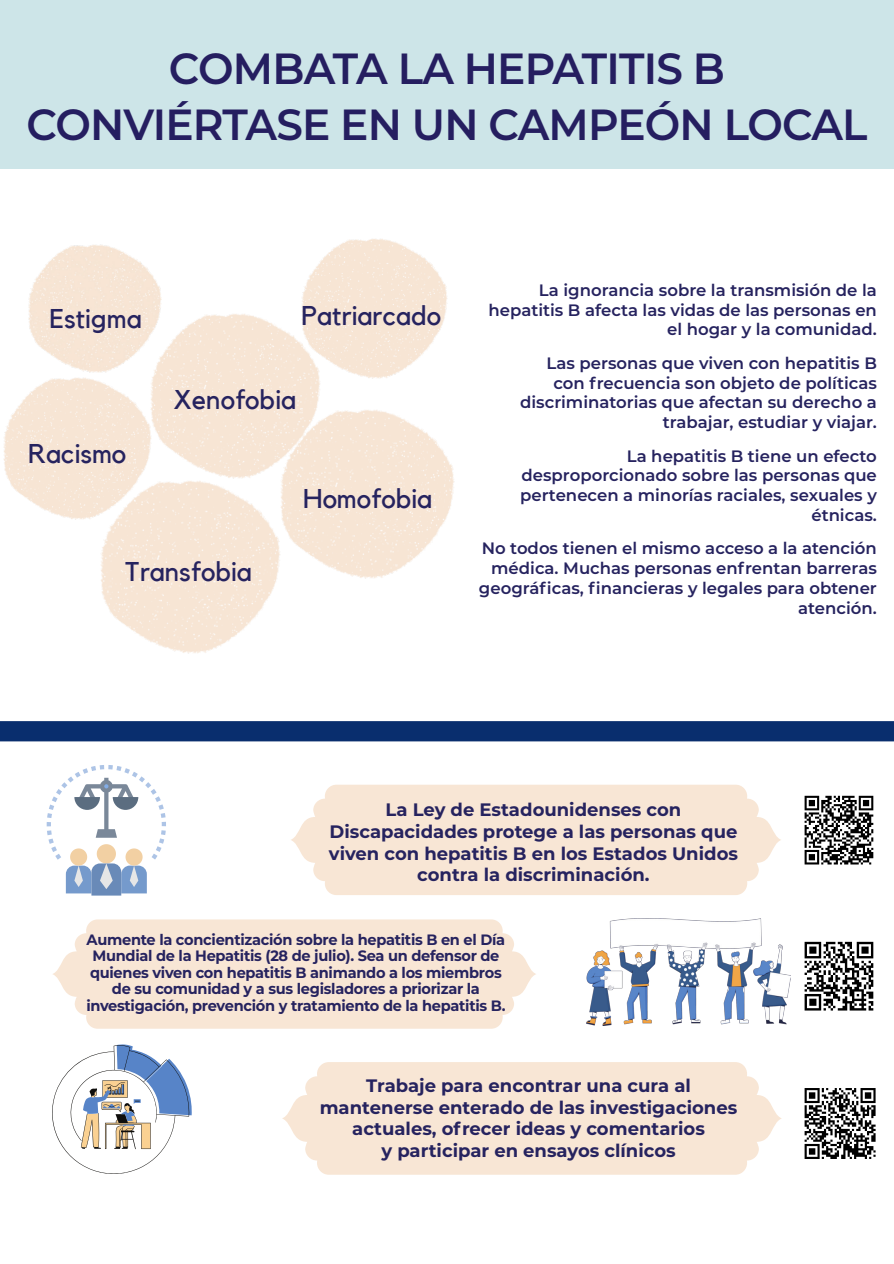
<style>
.page{position:relative;width:894px;height:1264px;background:#fff}
.page>*{position:absolute;margin:0;border:0;box-sizing:border-box;transform-origin:0 0}
.t1{font:600 43.5px/55.5px "Montserrat";letter-spacing:-.02em;color:#251e60;text-align:center}
.t2{font:27px "Kollektif";color:#26235f}
.t3{font:700 18px/21.6px "Montserrat";color:#26235f;text-align:center}
.t4{font:600 16.5px/19.8px "Montserrat";color:#26235f;text-align:right}
.t5{font:700 15px/16.5px "Montserrat";letter-spacing:-.02em;color:#26235f;text-align:center}
</style>
<div class="page">
<div style="left:0;top:0;width:893px;height:168px;background:#cde5e8"></div>
<img style="left:29px;top:244px;width:133px;height:128px">
<img style="left:101px;top:481px;width:179px;height:173px">
<img style="left:281px;top:410px;width:173px;height:168px">
<img style="left:4px;top:378px;width:147px;height:141px">
<img style="left:150px;top:313px;width:170px;height:165px">
<img style="left:301px;top:239px;width:146px;height:140px">
<img style="left:586px;top:918px;width:203px;height:107px">
<svg style="left:47px;top:765px;width:119px;height:130px"></svg>
<svg style="left:52px;top:1044px;width:140px;height:129px"></svg>
<svg style="left:53px;top:919px;width:483px;height:109px;background:#f8e8d8"></svg>
<svg style="left:291px;top:784px;width:490px;height:111px;background:#f8e8d8"></svg>
<svg style="left:282px;top:1062px;width:499px;height:112px;background:#f8e8d8"></svg>
<div style="left:0;top:721px;width:893px;height:20px;background:#092e6e"></div>
<svg style="left:804px;top:795px;width:69px;height:69px"></svg>
<svg style="left:804px;top:1088px;width:71px;height:70px"></svg>
<svg style="left:804px;top:941px;width:69px;height:69px"></svg>
<h1 class="t1" style="left:26px;top:39px;width:842px">COMBATA LA HEPATITIS B<br>CONVIÉRTASE EN UN CAMPEÓN LOCAL</h1>
<h2 class="t2" style="left:49px;top:302px;width:94px">Estigma</h2>
<h2 class="t2" style="left:301px;top:299px;width:141px">Patriarcado</h2>
<h2 class="t2" style="left:28px;top:437px;width:99px">Racismo</h2>
<h2 class="t2" style="left:173px;top:383px;width:124px">Xenofobia</h2>
<h2 class="t2" style="left:303px;top:482px;width:130px">Homofobia</h2>
<h2 class="t2" style="left:125px;top:555px;width:128px">Transfobia</h2>
<p class="t4" style="left:488px;top:279px;width:390px">La ignorancia sobre la transmisión de la hepatitis B afecta las vidas de las personas en el hogar y la comunidad.</p>
<p class="t4" style="left:520px;top:352px;width:358px">Las personas que viven con hepatitis B con frecuencia son objeto de políticas discriminatorias que afectan su derecho a trabajar, estudiar y viajar.</p>
<p class="t4" style="left:520px;top:445px;width:358px">La hepatitis B tiene un efecto desproporcionado sobre las personas que pertenecen a minorías raciales, sexuales y étnicas.</p>
<p class="t4" style="left:479px;top:538px;width:399px">No todos tienen el mismo acceso a la atención médica. Muchas personas enfrentan barreras geográficas, financieras y legales para obtener atención.</p>
<p class="t3" style="left:329px;top:798px;width:410px">La Ley de Estadounidenses con Discapacidades protege a las personas que viven con hepatitis B en los Estados Unidos contra la discriminación.</p>
<p class="t5" style="left:86px;top:930px;width:420px">Aumente la concientización sobre la hepatitis B en el Día Mundial de la Hepatitis (28 de julio). Sea un defensor de quienes viven con hepatitis B animando a los miembros de su comunidad y a sus legisladores a priorizar la investigación, prevención y tratamiento de la hepatitis B.</p>
<p class="t3" style="left:319px;top:1073px;width:419px">Trabaje para encontrar una cura al mantenerse enterado de las investigaciones actuales, ofrecer ideas y comentarios<br>y participar en ensayos clínicos</p>
</div>
